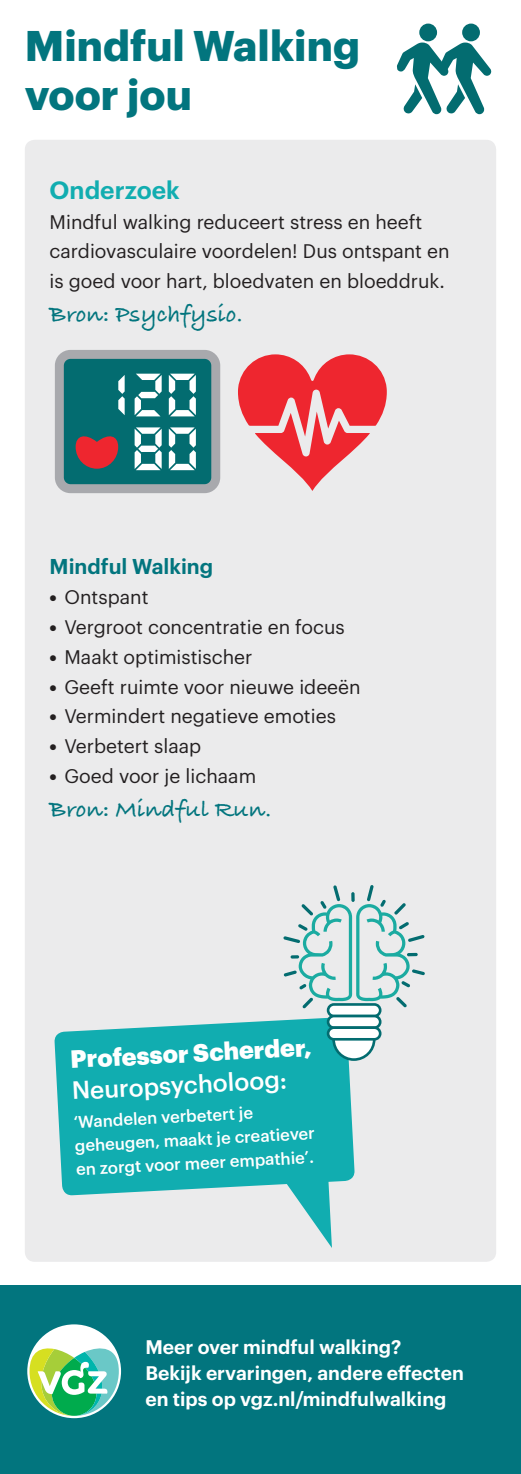
<style>
.page{position:relative;width:521px;height:1474px;background:#fff}
.page>*{position:absolute;margin:0;border:0;box-sizing:border-box;transform-origin:0 0}
.t1{font:700 42px/49px "Graphik";color:#02757e}
.bron{font:700 24.5px "Bradley Hand ITCTT";color:#02757e}
.kader_kop_wit{font:900 24.5px "Graphik";color:#fff}
.kader_kop_wit-2{font:500 24.5px "Graphik";color:#fff}
.tussenkop{font:600 24.5px "Graphik";color:#11adb0}
.subkop{font:600 21px "Graphik";color:#02757e}
.plat{font:19.25px/29.8px "Graphik";color:#231f20}
.kadersupkop{font:600 19.25px "Graphik";color:#fff}
.kaderplat_wit{font:500 16.62px/23.6px "Graphik";color:#fff}
.s1{font-weight:900}
</style>
<div class="page">
<div style="left:0;top:1285px;width:521px;height:188px;background:#02757e"></div>
<div style="left:462px;top:24px;width:18px;height:17px;background:#036c70;border-radius:9px"></div>
<div style="left:419px;top:24px;width:18px;height:17px;background:#036c70;border-radius:9px"></div>
<svg style="left:397px;top:43px;width:94px;height:71px"></svg>
<div style="left:25px;top:140px;width:471px;height:1121px;background:#ebebec;border-radius:10px"></div>
<div style="left:27px;top:1324px;width:94px;height:94px;background:#fff;border-radius:50%"></div>
<svg style="left:30px;top:1345px;width:89px;height:70px"></svg>
<div style="left:59px;top:354px;width:157px;height:134px;background:#036c70;border-radius:11px"></div>
<div style="left:55px;top:350px;width:165px;height:143px;border:9px solid #a8a9ad;border-radius:11px"></div>
<svg style="left:118px;top:375px;width:7px;height:40px"></svg>
<svg style="left:135px;top:373px;width:27px;height:43px"></svg>
<svg style="left:169px;top:373px;width:27px;height:43px"></svg>
<svg style="left:135px;top:427px;width:27px;height:43px"></svg>
<svg style="left:169px;top:427px;width:27px;height:43px"></svg>
<svg style="left:76px;top:436px;width:42px;height:32px"></svg>
<svg style="left:238px;top:354px;width:149px;height:137px"></svg>
<svg style="left:54px;top:1017px;width:301px;height:178px;background:#25b2b5"></svg>
<svg style="left:283px;top:885px;width:142px;height:123px"></svg>
<svg style="left:331px;top:1040px;width:46px;height:22px"></svg>
<div style="left:328px;top:1004px;width:52px;height:12px;background:#fff;border-radius:6px"></div>
<div style="left:327px;top:1003px;width:54px;height:14px;border:3px solid #036c70;border-radius:6px"></div>
<div style="left:328px;top:1016px;width:52px;height:11px;background:#fff;border-radius:6px"></div>
<div style="left:327px;top:1014px;width:54px;height:15px;border:3px solid #036c70;border-radius:6px"></div>
<div style="left:328px;top:1027px;width:52px;height:12px;background:#fff;border-radius:6px"></div>
<div style="left:327px;top:1026px;width:54px;height:14px;border:3px solid #036c70;border-radius:6px"></div>
<svg style="left:284px;top:1177px;width:48px;height:70px"></svg>
<h1 class="t1" style="left:25px;top:17px;width:337px">Mindful Walking voor jou</h1>
<p class="tussenkop" style="left:50px;top:171px;width:132px">Onderzoek</p>
<p class="plat" style="left:50px;top:205px;width:401px">Mindful walking reduceert stress en heeft cardiovasculaire voordelen! Dus ontspant en is goed voor hart, bloedvaten en bloeddruk.</p>
<p class="bron" style="left:50px;top:296px;width:195px">Bron: Psychfysio.</p>
<p class="subkop" style="left:50px;top:551px;width:165px">Mindful Walking</p>
<p class="plat" style="left:50px;top:580px;width:100px"><span class="s1">•</span> Ontspant</p>
<p class="plat" style="left:50px;top:610px;width:297px"><span class="s1">•</span> Vergroot concentratie en focus</p>
<p class="plat" style="left:50px;top:640px;width:204px"><span class="s1">•</span> Maakt optimistischer</p>
<p class="plat" style="left:50px;top:670px;width:312px"><span class="s1">•</span> Geeft ruimte voor nieuwe ideeën</p>
<p class="plat" style="left:50px;top:699px;width:288px"><span class="s1">•</span> Vermindert negatieve emoties</p>
<p class="plat" style="left:50px;top:729px;width:153px"><span class="s1">•</span> Verbetert slaap</p>
<p class="plat" style="left:50px;top:759px;width:208px"><span class="s1">•</span> Goed voor je lichaam</p>
<p class="bron" style="left:50px;top:790px;width:224px">Bron: Mindful Run.</p>
<p class="kader_kop_wit" style="left:69px;top:1040px;width:243px;rotate:-3deg">Professor Scherder,</p>
<p class="kader_kop_wit-2" style="left:71px;top:1071px;width:217px;rotate:-3deg">Neuropsycholoog:</p>
<p class="kaderplat_wit" style="left:73px;top:1108px;width:242px;rotate:-3deg">‘Wandelen verbetert je geheugen, maakt je creatiever en zorgt voor meer empathie’.</p>
<p class="kadersupkop" style="left:146px;top:1331px;width:257px">Meer over mindful walking?</p>
<p class="kadersupkop" style="left:146px;top:1357px;width:320px">Bekijk ervaringen, andere effecten</p>
<p class="kadersupkop" style="left:146px;top:1384px;width:302px">en tips op vgz.nl/mindfulwalking</p>
</div>
